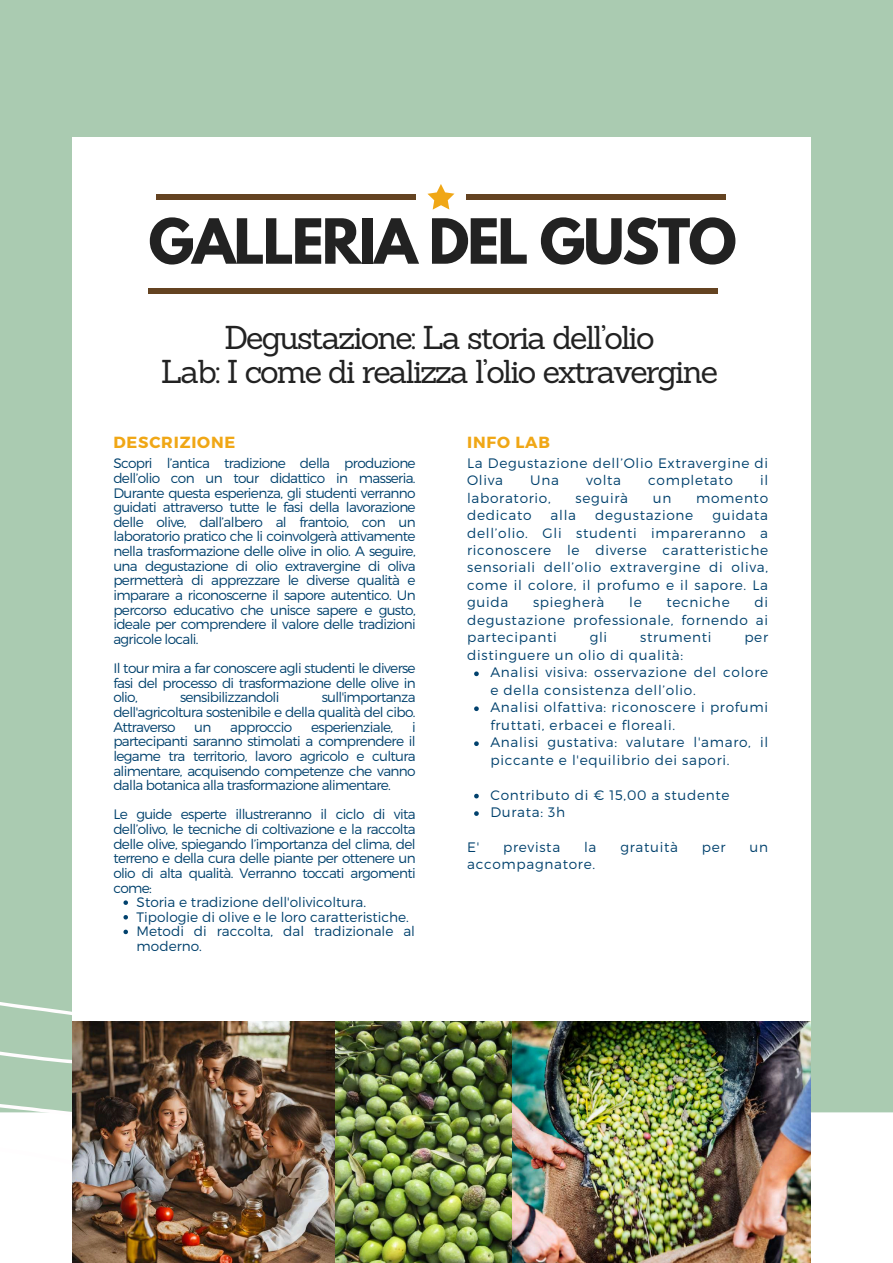
<style>
.page{position:relative;width:893px;height:1263px;background:#fff}
.page>*{position:absolute;margin:0;border:0;box-sizing:border-box;transform-origin:0 0}
.t1{font:700 55.12px "League Spartan";letter-spacing:-.035em;color:#222}
.t2{font:32.25px/33.8px "Sanchez";letter-spacing:-.06em;color:#222;text-align:center}
.t3{font:700 16.12px "Montserrat";letter-spacing:.05em;color:#f0a716}
.t4{font:300 13.73px/14.6px "Montserrat";color:#01416d;text-align:justify}
.t5{font:300 13.73px/17.5px "Montserrat";letter-spacing:.05em;color:#01416d}
.t6{font:300 13.73px "Montserrat";letter-spacing:-.05em;color:#01416d}
</style>
<div class="page">
<div style="left:0;top:0;width:893px;height:1112px;background:#aacbb1"></div>
<svg style="left:0;top:989px;width:72px;height:50px;background:#afceb6"></svg>
<svg style="left:0;top:1039px;width:72px;height:53px;background:#afceb5"></svg>
<svg style="left:0;top:1092px;width:72px;height:21px;background:#b8d3bd"></svg>
<div style="left:72px;top:138px;width:738px;height:1019px;background:#fff"></div>
<svg style="left:427px;top:184px;width:27px;height:25px"></svg>
<hr style="left:156px;top:195px;width:260px;height:4px;background:#644321">
<hr style="left:466px;top:195px;width:259px;height:4px;background:#644321">
<hr style="left:148px;top:289px;width:570px;height:4px;background:#644321">
<svg style="left:123px;top:900px;width:5px;height:5px"></svg>
<svg style="left:123px;top:915px;width:5px;height:4px"></svg>
<svg style="left:123px;top:930px;width:5px;height:4px"></svg>
<svg style="left:474px;top:671px;width:5px;height:5px"></svg>
<svg style="left:474px;top:706px;width:5px;height:5px"></svg>
<svg style="left:474px;top:741px;width:5px;height:5px"></svg>
<svg style="left:474px;top:794px;width:5px;height:4px"></svg>
<svg style="left:474px;top:811px;width:5px;height:5px"></svg>
<img style="left:72px;top:1021px;width:441px;height:242px">
<img style="left:513px;top:1021px;width:297px;height:242px">
<h1 class="t1" style="left:148px;top:214px;width:589px">GALLERIA DEL GUSTO</h1>
<h2 class="t2" style="left:161px;top:321px;width:559px">Degustazione: La storia dell’olio<br>Lab: I come di realizza l’olio extravergine</h2>
<p class="t3" style="left:113px;top:432px;width:124px">DESCRIZIONE</p>
<p class="t4" style="left:113px;top:455px;width:304px">Scopri l’antica tradizione della produzione dell’olio con un tour didattico in masseria.<br>Durante questa esperienza, gli studenti verranno guidati attraverso tutte le fasi della lavorazione delle olive, dall’albero al frantoio, con un laboratorio pratico che li coinvolgerà attivamente nella trasformazione delle olive in olio. A seguire, una degustazione di olio extravergine di oliva permetterà di apprezzare le diverse qualità e imparare a riconoscerne il sapore autentico. Un percorso educativo che unisce sapere e gusto, ideale per comprendere il valore delle tradizioni agricole locali.</p>
<p class="t4" style="left:113px;top:660px;width:304px">Il tour mira a far conoscere agli studenti le diverse fasi del processo di trasformazione delle olive in olio,</p>
<p class="t4" style="left:113px;top:689px;width:304px;text-indent:208px">sull'importanza dell'agricoltura sostenibile e della qualità del cibo.<br>Attraverso</p>
<p class="t6" style="left:180px;top:688px;width:101px">sensibilizzandoli</p>
<p class="t4" style="left:194px;top:719px;width:19px">un</p>
<p class="t6" style="left:230px;top:718px;width:64px">approccio</p>
<p class="t6" style="left:311px;top:718px;width:84px">esperienziale,</p>
<p class="t4" style="left:113px;top:719px;width:304px;text-indent:299px">i partecipanti saranno stimolati a comprendere il legame tra territorio, lavoro agricolo e cultura alimentare, acquisendo competenze che vanno dalla botanica alla trasformazione alimentare.</p>
<p class="t6" style="left:113px;top:805px;width:304px">Le guide esperte illustreranno il ciclo di vita</p>
<p class="t6" style="left:113px;top:820px;width:304px">dell’olivo, le tecniche di coltivazione e la raccolta</p>
<p class="t6" style="left:113px;top:835px;width:304px">delle olive, spiegando l’importanza del clima, del</p>
<p class="t6" style="left:113px;top:849px;width:304px">terreno e della cura delle piante per ottenere un</p>
<p class="t6" style="left:113px;top:864px;width:304px">olio di alta qualità. Verranno toccati argomenti</p>
<p class="t4" style="left:113px;top:880px;width:40px">come:</p>
<p class="t4" style="left:137px;top:894px;width:231px">Storia e tradizione dell'olivicoltura.</p>
<p class="t4" style="left:137px;top:909px;width:274px">Tipologie di olive e le loro caratteristiche.</p>
<p class="t4" style="left:137px;top:923px;width:280px">Metodi di raccolta, dal tradizionale al</p>
<p class="t4" style="left:137px;top:938px;width:67px">moderno.</p>
<p class="t3" style="left:467px;top:432px;width:84px">INFO LAB</p>
<p class="t5" style="left:467px;top:453px;width:302px">La Degustazione dell’Olio Extravergine di<br>Oliva</p>
<p class="t4" style="left:530px;top:472px;width:30px">Una</p>
<p class="t4" style="left:586px;top:472px;width:37px">volta</p>
<p class="t5" style="left:648px;top:471px;width:86px">completato</p>
<p class="t4" style="left:760px;top:472px;width:10px">il</p>
<p class="t5" style="left:467px;top:488px;width:85px">laboratorio,</p>
<p class="t5" style="left:575px;top:488px;width:54px">seguirà</p>
<p class="t4" style="left:653px;top:490px;width:20px">un</p>
<p class="t5" style="left:696px;top:488px;width:73px">momento</p>
<p class="t5" style="left:467px;top:506px;width:66px">dedicato</p>
<p class="t4" style="left:550px;top:507px;width:27px">alla</p>
<p class="t5" style="left:595px;top:506px;width:100px">degustazione</p>
<p class="t4" style="left:467px;top:506px;width:302px;line-height:17.5px;text-indent:245px">guidata dell’olio. Gli studenti impareranno a riconoscere le diverse caratteristiche sensoriali dell’olio extravergine di oliva, come il colore, il profumo e il sapore. La guida</p>
<p class="t5" style="left:533px;top:593px;width:73px">spiegherà</p>
<p class="t4" style="left:629px;top:594px;width:14px">le</p>
<p class="t5" style="left:666px;top:593px;width:65px">tecniche</p>
<p class="t4" style="left:467px;top:593px;width:302px;line-height:17.5px;text-indent:287px">di degustazione professionale, fornendo ai partecipanti</p>
<p class="t4" style="left:589px;top:629px;width:19px">gli</p>
<p class="t5" style="left:640px;top:628px;width:73px">strumenti</p>
<p class="t4" style="left:744px;top:629px;width:25px">per</p>
<p class="t5" style="left:490px;top:645px;width:279px;text-indent:-23px">distinguere un olio di qualità:<br>Analisi visiva: osservazione del colore e della consistenza dell’olio.<br>Analisi olfattiva: riconoscere i profumi fruttati, erbacei e floreali.<br>Analisi gustativa: valutare l'amaro, il piccante e l'equilibrio dei sapori.</p>
<p class="t5" style="left:490px;top:785px;width:240px">Contributo di € 15,00 a studente<br>Durata: 3h</p>
<p class="t4" style="left:467px;top:839px;width:14px">E'</p>
<p class="t5" style="left:503px;top:838px;width:59px">prevista</p>
<p class="t4" style="left:584px;top:839px;width:14px">la</p>
<p class="t5" style="left:620px;top:838px;width:59px">gratuità</p>
<p class="t4" style="left:702px;top:839px;width:25px">per</p>
<p class="t4" style="left:749px;top:839px;width:20px">un</p>
<p class="t5" style="left:467px;top:855px;width:129px">accompagnatore.</p>
</div>
